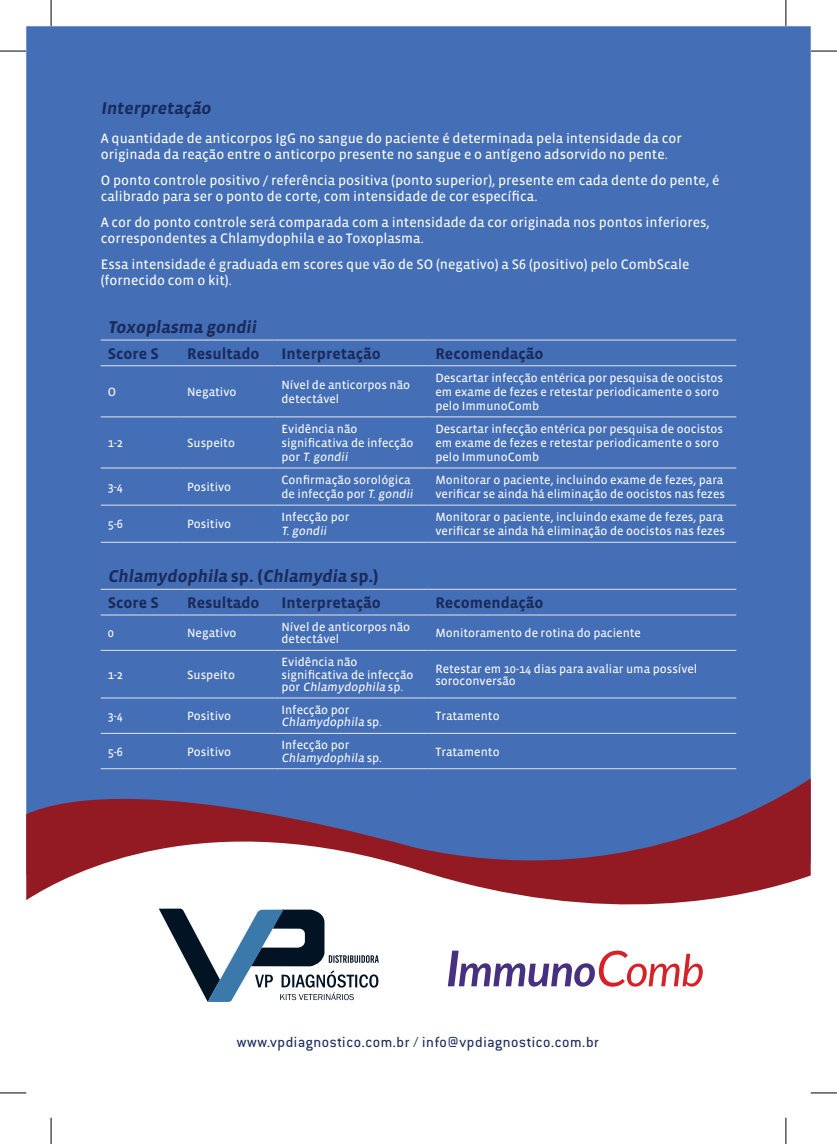
<style>
.page{position:relative;width:837px;height:1144px;background:#fff}
.page>*{position:absolute;margin:0;border:0;box-sizing:border-box;transform-origin:0 0}
.t1{font:700 17.5px "Vista Sans";color:#1a2b5c}
.t2{font:16.1px "Conduit ITC";letter-spacing:.04em;color:#1a2b5c}
.t3{font:700 15.75px "Vista Sans";color:#1a2b5c}
.t4{font:14px/15.8px "Vista Sans Reg";color:#fff}
.t5{font:12.25px/14px "Vista Sans Reg";color:#fff}
.s1{font-style:italic}
</style>
<div class="page">
<div style="left:26px;top:26px;width:784px;height:752px;background:#446eb6"></div>
<svg style="left:26px;top:778px;width:784px;height:127px"></svg>
<svg style="left:159px;top:908px;width:219px;height:94px"></svg>
<svg style="left:447px;top:950px;width:255px;height:37px"></svg>
<hr style="left:101px;top:340px;width:79px;height:1px;background:#e4e5e7">
<hr style="left:180px;top:340px;width:94px;height:1px;background:#e4e5e7">
<hr style="left:274px;top:340px;width:154px;height:1px;background:#e4e5e7">
<hr style="left:428px;top:340px;width:308px;height:1px;background:#e4e5e7">
<hr style="left:101px;top:365px;width:79px;height:1px;background:#e4e5e7">
<hr style="left:180px;top:365px;width:94px;height:1px;background:#e4e5e7">
<hr style="left:274px;top:365px;width:154px;height:1px;background:#e4e5e7">
<hr style="left:428px;top:365px;width:308px;height:1px;background:#e4e5e7">
<hr style="left:101px;top:416px;width:79px;height:1px;background:#e4e5e7">
<hr style="left:180px;top:416px;width:94px;height:1px;background:#e4e5e7">
<hr style="left:274px;top:416px;width:154px;height:1px;background:#e4e5e7">
<hr style="left:428px;top:416px;width:308px;height:1px;background:#e4e5e7">
<hr style="left:101px;top:468px;width:79px;height:1px;background:#e4e5e7">
<hr style="left:180px;top:468px;width:94px;height:1px;background:#e4e5e7">
<hr style="left:274px;top:468px;width:154px;height:1px;background:#e4e5e7">
<hr style="left:428px;top:468px;width:308px;height:1px;background:#e4e5e7">
<hr style="left:101px;top:505px;width:79px;height:1px;background:#e4e5e7">
<hr style="left:180px;top:505px;width:94px;height:1px;background:#e4e5e7">
<hr style="left:274px;top:505px;width:154px;height:1px;background:#e4e5e7">
<hr style="left:428px;top:505px;width:308px;height:1px;background:#e4e5e7">
<hr style="left:101px;top:542px;width:79px;height:1px;background:#e4e5e7">
<hr style="left:180px;top:542px;width:94px;height:1px;background:#e4e5e7">
<hr style="left:274px;top:542px;width:154px;height:1px;background:#e4e5e7">
<hr style="left:428px;top:542px;width:308px;height:1px;background:#e4e5e7">
<hr style="left:101px;top:589px;width:79px;height:1px;background:#e4e5e7">
<hr style="left:180px;top:589px;width:94px;height:1px;background:#e4e5e7">
<hr style="left:274px;top:589px;width:154px;height:1px;background:#e4e5e7">
<hr style="left:428px;top:589px;width:308px;height:1px;background:#e4e5e7">
<hr style="left:101px;top:615px;width:79px;height:1px;background:#e4e5e7">
<hr style="left:180px;top:615px;width:94px;height:1px;background:#e4e5e7">
<hr style="left:274px;top:615px;width:154px;height:1px;background:#e4e5e7">
<hr style="left:428px;top:615px;width:308px;height:1px;background:#e4e5e7">
<hr style="left:101px;top:650px;width:79px;height:1px;background:#e4e5e7">
<hr style="left:180px;top:650px;width:94px;height:1px;background:#e4e5e7">
<hr style="left:274px;top:650px;width:154px;height:1px;background:#e4e5e7">
<hr style="left:428px;top:650px;width:308px;height:1px;background:#e4e5e7">
<hr style="left:101px;top:698px;width:79px;height:1px;background:#e4e5e7">
<hr style="left:180px;top:698px;width:94px;height:1px;background:#e4e5e7">
<hr style="left:274px;top:698px;width:154px;height:1px;background:#e4e5e7">
<hr style="left:428px;top:698px;width:308px;height:1px;background:#e4e5e7">
<hr style="left:101px;top:733px;width:79px;height:1px;background:#e4e5e7">
<hr style="left:180px;top:733px;width:94px;height:1px;background:#e4e5e7">
<hr style="left:274px;top:733px;width:154px;height:1px;background:#e4e5e7">
<hr style="left:428px;top:733px;width:308px;height:1px;background:#e4e5e7">
<hr style="left:101px;top:768px;width:79px;height:1px;background:#e4e5e7">
<hr style="left:180px;top:768px;width:94px;height:1px;background:#e4e5e7">
<hr style="left:274px;top:768px;width:154px;height:1px;background:#e4e5e7">
<hr style="left:428px;top:768px;width:308px;height:1px;background:#e4e5e7">
<svg style="left:0;top:51px;width:26px;height:1px"></svg>
<svg style="left:810px;top:51px;width:26px;height:1px"></svg>
<svg style="left:0;top:1092px;width:26px;height:1px"></svg>
<svg style="left:810px;top:1092px;width:26px;height:1px"></svg>
<svg style="left:51px;top:0;width:1px;height:26px"></svg>
<svg style="left:51px;top:1118px;width:1px;height:26px"></svg>
<svg style="left:785px;top:0;width:1px;height:26px"></svg>
<svg style="left:785px;top:1118px;width:1px;height:26px"></svg>
<p class="t1" style="left:101px;top:99px;width:114px">Interpretação</p>
<p class="t4" style="left:101px;top:131px;width:582px">A quantidade de anticorpos IgG no sangue do paciente é determinada pela intensidade da cor originada da reação entre o anticorpo presente no sangue e o antígeno adsorvido no pente.</p>
<p class="t4" style="left:101px;top:173px;width:620px">O ponto controle positivo / referência positiva (ponto superior), presente em cada dente do pente, é calibrado para ser o ponto de corte, com intensidade de cor específica.</p>
<p class="t4" style="left:101px;top:215px;width:610px">A cor do ponto controle será comparada com a intensidade da cor originada nos pontos inferiores, correspondentes a Chlamydophila e ao Toxoplasma.</p>
<p class="t4" style="left:101px;top:257px;width:590px">Essa intensidade é graduada em scores que vão de SO (negativo) a S6 (positivo) pelo CombScale</p>
<p class="t4" style="left:101px;top:273px;width:133px">(fornecido com o kit).</p>
<p class="t1" style="left:108px;top:318px;width:153px">Toxoplasma gondii</p>
<p class="t3" style="left:108px;top:345px;width:53px">Score S</p>
<p class="t3" style="left:187px;top:345px;width:74px">Resultado</p>
<p class="t3" style="left:281px;top:345px;width:101px">Interpretação</p>
<p class="t3" style="left:435px;top:345px;width:109px">Recomendação</p>
<p class="t5" style="left:108px;top:385px;width:10px">O</p>
<p class="t5" style="left:187px;top:385px;width:51px">Negativo</p>
<p class="t5" style="left:281px;top:378px;width:130px">Nível de anticorpos não detectável</p>
<p class="t5" style="left:435px;top:371px;width:289px">Descartar infecção entérica por pesquisa de oocistos em exame de fezes e retestar periodicamente o soro pelo ImmunoComb</p>
<p class="t5" style="left:108px;top:436px;width:17px">1-2</p>
<p class="t5" style="left:187px;top:436px;width:49px">Suspeito</p>
<p class="t5" style="left:281px;top:422px;width:133px">Evidência não significativa de infecção por T.gondii</p>
<p class="t5" style="left:435px;top:422px;width:289px">Descartar infecção entérica por pesquisa de oocistos em exame de fezes e retestar periodicamente o soro pelo ImmunoComb</p>
<p class="t5" style="left:108px;top:480px;width:17px">3-4</p>
<p class="t5" style="left:187px;top:480px;width:46px">Positivo</p>
<p class="t5" style="left:281px;top:473px;width:135px">Confirmação sorológica de infecção por T.gondii</p>
<p class="t5" style="left:435px;top:473px;width:291px">Monitorar o paciente, incluindo exame de fezes, para verificar se ainda há eliminação de oocistos nas fezes</p>
<p class="t5" style="left:108px;top:517px;width:17px">5-6</p>
<p class="t5" style="left:187px;top:517px;width:46px">Positivo</p>
<p class="t5" style="left:281px;top:510px;width:69px">Infecção por</p>
<p class="t5" style="left:281px;top:524px;width:48px">T.gondii</p>
<p class="t5" style="left:435px;top:510px;width:291px">Monitorar o paciente, incluindo exame de fezes, para verificar se ainda há eliminação de oocistos nas fezes</p>
<p class="t1" style="left:108px;top:567px;width:272px">Chlamydophila sp. (Chlamydia sp.)</p>
<p class="t3" style="left:108px;top:595px;width:53px">Score S</p>
<p class="t3" style="left:187px;top:595px;width:74px">Resultado</p>
<p class="t3" style="left:281px;top:595px;width:101px">Interpretação</p>
<p class="t3" style="left:435px;top:595px;width:109px">Recomendação</p>
<p class="t5" style="left:108px;top:626px;width:8px">0</p>
<p class="t5" style="left:187px;top:626px;width:51px">Negativo</p>
<p class="t5" style="left:281px;top:621px;width:130px;line-height:12.2px">Nível de anticorpos não detectável</p>
<p class="t5" style="left:435px;top:626px;width:207px">Monitoramento de rotina do paciente</p>
<p class="t5" style="left:108px;top:668px;width:17px">1-2</p>
<p class="t5" style="left:187px;top:668px;width:49px">Suspeito</p>
<p class="t5" style="left:281px;top:656px;width:133px;line-height:12.2px">Evidência não significativa de infecção p o r <span class="s1">Chlamydophila</span> s p .</p>
<p class="t5" style="left:435px;top:663px;width:263px;line-height:12.2px">Retestar em 10-14 dias para avaliar uma possível soroconversão</p>
<p class="t5" style="left:108px;top:709px;width:17px">3-4</p>
<p class="t5" style="left:187px;top:709px;width:46px">Positivo</p>
<p class="t5" style="left:281px;top:704px;width:102px;line-height:12.2px">Infecção por<br>Chlamydophila sp.</p>
<p class="t5" style="left:435px;top:709px;width:66px">Tratamento</p>
<p class="t5" style="left:108px;top:745px;width:17px">5-6</p>
<p class="t5" style="left:187px;top:745px;width:46px">Positivo</p>
<p class="t5" style="left:281px;top:739px;width:102px;line-height:12.2px">Infecção por<br>Chlamydophila sp.</p>
<p class="t5" style="left:435px;top:745px;width:66px">Tratamento</p>
<p class="t2" style="left:237px;top:1032px;width:363px">www.vpdiagnostico.com.br / info@vpdiagnostico.com.br</p>
</div>
